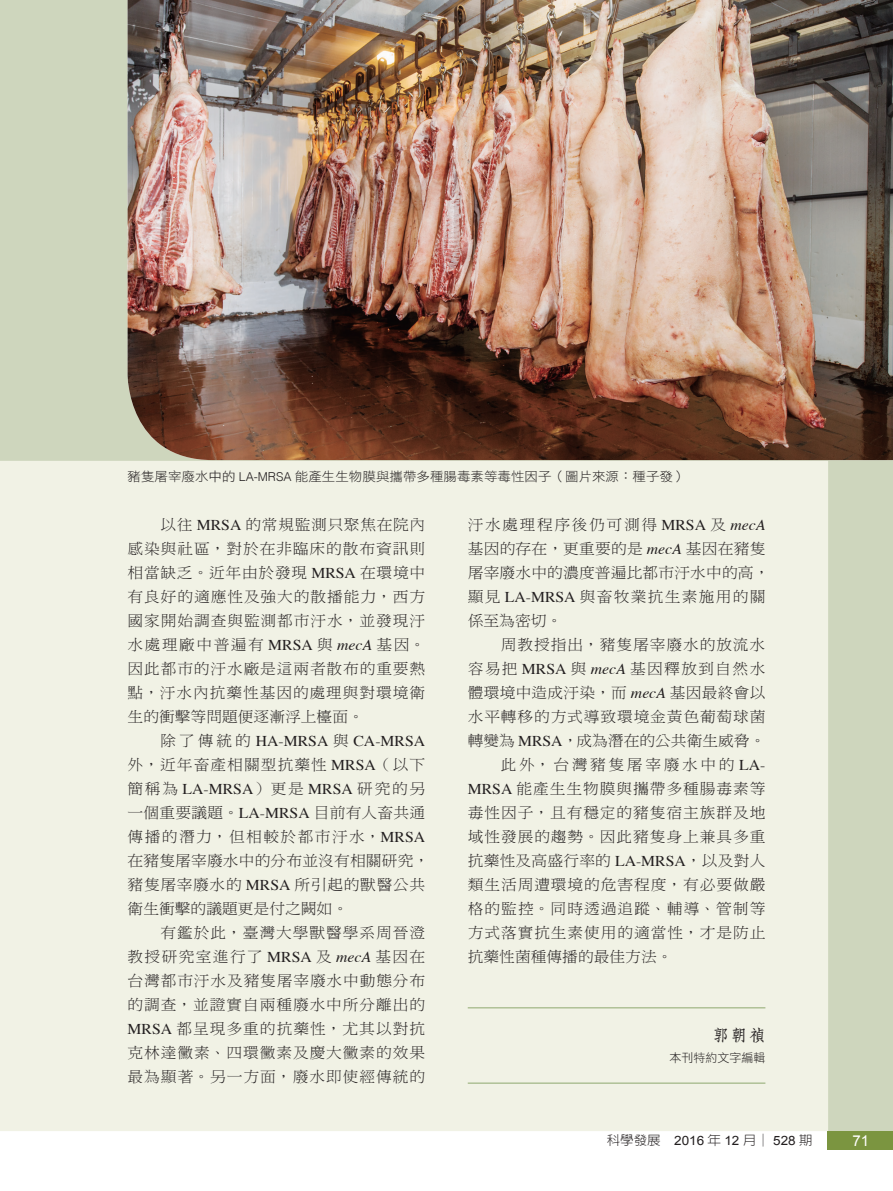
<style>
.page{position:relative;width:893px;height:1191px;background:#fff}
.page>*{position:absolute;margin:0;border:0;box-sizing:border-box;transform-origin:0 0}
.t1{font:16.5px "DF Fang Song W6 HKP BF";color:#231f20}
.t2{font:15px/24px "DF Ming Std W3";letter-spacing:.055em;color:#231f20;text-align:justify;scale:1.05 1}
.t3{font:15px/24px "DF Ming Std W3";letter-spacing:.015em;color:#231f20;scale:1.05 1}
.t4{font:15px "Times";color:#231f20;scale:1.05 1}
.t5{font:15px "DF Ming Std W3";color:#231f20;scale:1.05 1}
.t6{font:15px "DF Ming Std W3";letter-spacing:.01em;color:#231f20;scale:1.05 1}
.t7{font:15px "DF Ming Std W3";letter-spacing:.085em;color:#231f20;scale:1.05 1}
.t8{font:15px "DF Ming Std W3";letter-spacing:.17em;color:#231f20;scale:1.05 1}
.t9{font:15px "Arial";color:#fff}
.t10{font:12.9px "DF Hei Std W3";color:#231f20;scale:1.05 1}
.t11{font:12.9px "Arial";color:#231f20;scale:1.05 1}
.t12{font:12px "DF Hei Std W3";color:#231f20}
.s1{font-family:"Helvetica";font-weight:300;font-size:12.3px}
.s2{font-family:"Times"}
.s3{font-family:"Times";font-style:italic}
.s4{font-family:"DF Ming Std W3"}
.s5{font-family:"AR New Hei B5";font-weight:300}
</style>
<div class="page">
<div style="left:0;top:0;width:893px;height:1131px;background:#ced6bd"></div>
<div style="left:0;top:461px;width:828px;height:670px;background:#f1f2e5"></div>
<div style="left:828px;top:1131px;width:65px;height:18px;background:#7b9540"></div>
<img style="left:128px;top:0;width:765px;height:460px">
<hr style="left:468px;top:1007px;width:297px;height:1px;background:#99b07c">
<hr style="left:468px;top:1082px;width:297px;height:1px;background:#99b07c">
<p class="t10" style="left:128px;top:469px;width:534px">豬隻屠宰廢水中的 <span class="s1">LA-MRSA</span> 能產生生物膜與攜帶多種腸毒素等毒性因子（圖片來源：種子發）</p>
<p class="t2" style="left:128px;top:512px;width:285px;text-indent:33px">以往 <span class="s2">MRSA</span> 的常規監測只聚焦在院內感染與社區，對於在非臨床的散布資訊則相當缺乏。近年由於發現 <span class="s2">MRSA</span> 在環境中有良好的適應性及強大的散播能力，西方國家開始調查與監測都市汙水，並發現汙水處理廠中普遍有 <span class="s2">MRSA</span> 與 <span class="s3">mecA</span> 基因。因此都市的汙水廠是這兩者散布的重要熱點，汙水內抗藥性基因的處理與對環境衛生的衝擊等問題便逐漸浮上檯面。</p>
<p class="t4" style="left:161px;top:735px;width:254px"><span class="s4">除了傳統的</span> HA-MRSA <span class="s4">與</span> CA-MRSA</p>
<p class="t2" style="left:128px;top:752px;width:285px">外，近年畜產相關型抗藥性 <span class="s2">MRSA</span>（以下</p>
<p class="t4" style="left:128px;top:783px;width:285px"><span class="s4">簡稱為</span> LA-MRSA<span class="s4">）更是</span> MRSA <span class="s4">研究的另</span></p>
<p class="t3" style="left:128px;top:800px;width:289px">一個重要議題。<span class="s2">LA-MRSA</span> 目前有人畜共通傳播的潛力，但相較於都市汙水，<span class="s2">MRSA</span>在豬隻屠宰廢水中的分布並沒有相關研究，豬隻屠宰廢水的 <span class="s2">MRSA</span> 所引起的獸醫公共衛生衝擊的議題更是付之闕如。</p>
<p class="t2" style="left:128px;top:920px;width:285px;text-indent:33px">有鑑於此，臺灣大學獸醫學系周晉澄教授研究室進行了 <span class="s2">MRSA</span> 及 <span class="s3">mecA</span> 基因在台灣都市汙水及豬隻屠宰廢水中動態分布的調查，並證實自兩種廢水中所分離出的<span class="s2">MRSA</span> 都呈現多重的抗藥性，尤其以對抗克林達黴素、四環黴素及慶大黴素的效果最為顯著。另一方面，廢水即使經傳統的</p>
<p class="t3" style="left:468px;top:512px;width:289px">汙水處理程序後仍可測得 <span class="s2">MRSA</span> 及 <span class="s3">mecA</span>基因的存在，更重要的是 <span class="s3">mecA</span> 基因在豬隻屠宰廢水中的濃度普遍比都市汙水中的高，顯見 <span class="s2">LA-MRSA</span> 與畜牧業抗生素施用的關係至為密切。</p>
<p class="t2" style="left:501px;top:632px;width:253px">周教授指出，豬隻屠宰廢水的放流水</p>
<p class="t7" style="left:468px;top:660px;width:285px">容易把 <span class="s2">MRSA</span> 與 <span class="s3">mecA</span> 基因釋放到自然水</p>
<p class="t3" style="left:468px;top:680px;width:285px">體環境中造成汙染，而 <span class="s3">mecA</span> 基因最終會以</p>
<p class="t2" style="left:468px;top:704px;width:285px">水平轉移的方式導致環境金黃色葡萄球菌</p>
<p class="t5" style="left:468px;top:732px;width:285px">轉變為 <span class="s2">MRSA</span>，成為潛在的公共衛生威脅。</p>
<p class="t8" style="left:501px;top:756px;width:254px">此外，台灣豬隻屠宰廢水中的 <span class="s2">LA-</span></p>
<p class="t2" style="left:468px;top:776px;width:285px"><span class="s2">MRSA</span> 能產生生物膜與攜帶多種腸毒素等</p>
<p class="t2" style="left:468px;top:800px;width:285px">毒性因子，且有穩定的豬隻宿主族群及地</p>
<p class="t2" style="left:468px;top:824px;width:285px">域性發展的趨勢。因此豬隻身上兼具多重</p>
<p class="t6" style="left:468px;top:852px;width:285px">抗藥性及高盛行率的 <span class="s2">LA-MRSA</span>，以及對人</p>
<p class="t2" style="left:468px;top:872px;width:285px">類生活周遭環境的危害程度，有必要做嚴</p>
<p class="t2" style="left:468px;top:896px;width:285px">格的監控。同時透過追蹤、輔導、管制等</p>
<p class="t2" style="left:468px;top:920px;width:285px">方式落實抗生素使用的適當性，才是防止</p>
<p class="t5" style="left:468px;top:948px;width:196px">抗藥性菌種傳播的最佳方法。</p>
<p class="t1" style="left:713px;top:1027px;width:54px">郭朝禎</p>
<p class="t12" style="left:669px;top:1051px;width:97px">本刊特約文字編輯</p>
<p class="t11" style="left:607px;top:1133px;width:198px"><span class="s5">科學發展</span> 2016 <span class="s5">年</span> 12 <span class="s5">月│</span> 528 <span class="s5">期</span></p>
<p class="t9" style="left:852px;top:1132px;width:18px">71</p>
</div>
